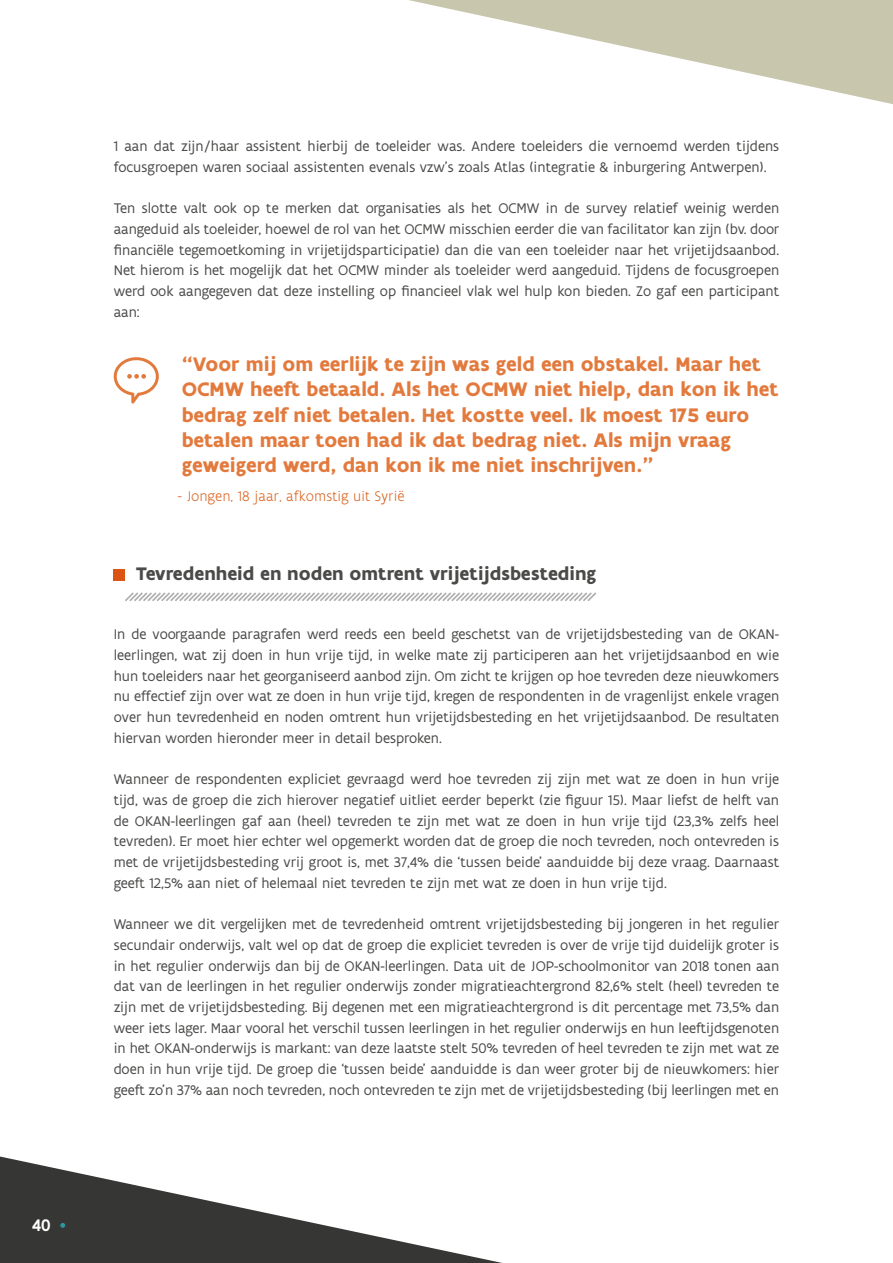
<style>
.page{position:relative;width:893px;height:1263px;background:#fff}
.page>*{position:absolute;margin:0;border:0;box-sizing:border-box;transform-origin:0 0}
.citaat-deel2{font:700 21px/25.2px "Flanders Art Sans";color:#e37a3d}
.t1{font:700 19.5px "Flanders Art Sans";color:#4a4a49}
.t2{font:500 18px "Flanders Art Sans";color:#fff}
.Tekst{font:15px/20.7px "Flanders Art Sans";color:#4a4a49;text-align:justify}
.citaat-deel3{font:300 15px "Flanders Art Sans";color:#d96422}
</style>
<div class="page">
<svg style="left:0;top:1156px;width:502px;height:107px"></svg>
<svg style="left:60px;top:1223px;width:5px;height:5px"></svg>
<svg style="left:409px;top:0;width:484px;height:104px"></svg>
<svg style="left:125px;top:592px;width:472px;height:10px"></svg>
<div style="left:114px;top:569px;width:11px;height:11px;background:#dc5413"></div>
<svg style="left:114px;top:357px;width:45px;height:47px"></svg>
<p class="t2" style="left:32px;top:1213px;width:20px">40</p>
<p class="Tekst" style="left:114px;top:136px;width:667px">1 aan dat zijn/haar assistent hierbij de toeleider was. Andere toeleiders die vernoemd werden tijdens focusgroepen waren sociaal assistenten evenals vzw’s zoals Atlas (integratie &amp; inburgering Antwerpen).</p>
<p class="Tekst" style="left:114px;top:198px;width:667px">Ten slotte valt ook op te merken dat organisaties als het OCMW in de survey relatief weinig werden aangeduid als toeleider, hoewel de rol van het OCMW misschien eerder die van facilitator kan zijn (bv. door financiële tegemoetkoming in vrijetijdsparticipatie) dan die van een toeleider naar het vrijetijdsaanbod.<br>Net hierom is het mogelijk dat het OCMW minder als toeleider werd aangeduid. Tijdens de focusgroepen werd ook aangegeven dat deze instelling op financieel vlak wel hulp kon bieden. Zo gaf een participant aan:</p>
<p class="citaat-deel2" style="left:182px;top:352px;width:598px">“Voor mij om eerlijk te zijn was geld een obstakel. Maar het OCMW heeft betaald. Als het OCMW niet hielp, dan kon ik het bedrag zelf niet betalen. Het kostte veel. Ik moest 175 euro betalen maar toen had ik dat bedrag niet. Als mijn vraag geweigerd werd, dan kon ik me niet inschrijven.”</p>
<p class="citaat-deel3" style="left:178px;top:487px;width:228px">- Jongen, 18 jaar, afkomstig uit Syrië</p>
<h2 class="t1" style="left:136px;top:562px;width:462px">Tevredenheid en noden omtrent vrijetijdsbesteding</h2>
<p class="Tekst" style="left:114px;top:624px;width:667px">In de voorgaande paragrafen werd reeds een beeld geschetst van de vrijetijdsbesteding van de OKAN&shy;leerlingen, wat zij doen in hun vrije tijd, in welke mate zij participeren aan het vrijetijdsaanbod en wie hun toeleiders naar het georganiseerd aanbod zijn. Om zicht te krijgen op hoe tevreden deze nieuwkomers nu effectief zijn over wat ze doen in hun vrije tijd, kregen de respondenten in de vragenlijst enkele vragen over hun tevredenheid en noden omtrent hun vrijetijdsbesteding en het vrijetijdsaanbod. De resultaten hiervan worden hieronder meer in detail besproken.</p>
<p class="Tekst" style="left:114px;top:769px;width:667px">Wanneer de respondenten expliciet gevraagd werd hoe tevreden zij zijn met wat ze doen in hun vrije tijd, was de groep die zich hierover negatief uitliet eerder beperkt (zie figuur 15). Maar liefst de helft van de OKAN-leerlingen gaf aan (heel) tevreden te zijn met wat ze doen in hun vrije tijd (23,3% zelfs heel tevreden). Er moet hier echter wel opgemerkt worden dat de groep die noch tevreden, noch ontevreden is met de vrijetijdsbesteding vrij groot is, met 37,4% die ‘tussen beide’ aanduidde bij deze vraag. Daarnaast geeft 12,5% aan niet of helemaal niet tevreden te zijn met wat ze doen in hun vrije tijd.</p>
<p class="Tekst" style="left:114px;top:914px;width:667px">Wanneer we dit vergelijken met de tevredenheid omtrent vrijetijdsbesteding bij jongeren in het regulier secundair onderwijs, valt wel op dat de groep die expliciet tevreden is over de vrije tijd duidelijk groter is in het regulier onderwijs dan bij de OKAN-leerlingen. Data uit de JOP-schoolmonitor van 2018 tonen aan dat van de leerlingen in het regulier onderwijs zonder migratieachtergrond 82,6% stelt (heel) tevreden te zijn met de vrijetijdsbesteding. Bij degenen met een migratieachtergrond is dit percentage met 73,5% dan weer iets lager. Maar vooral het verschil tussen leerlingen in het regulier onderwijs en hun leeftijdsgenoten in het OKAN-onderwijs is markant: van deze laatste stelt 50% tevreden of heel tevreden te zijn met wat ze doen in hun vrije tijd. De groep die ‘tussen beide’ aanduidde is dan weer groter bij de nieuwkomers: hier geeft zo’n 37% aan noch tevreden, noch ontevreden te zijn met de vrijetijdsbesteding (bij leerlingen met en</p>
</div>
